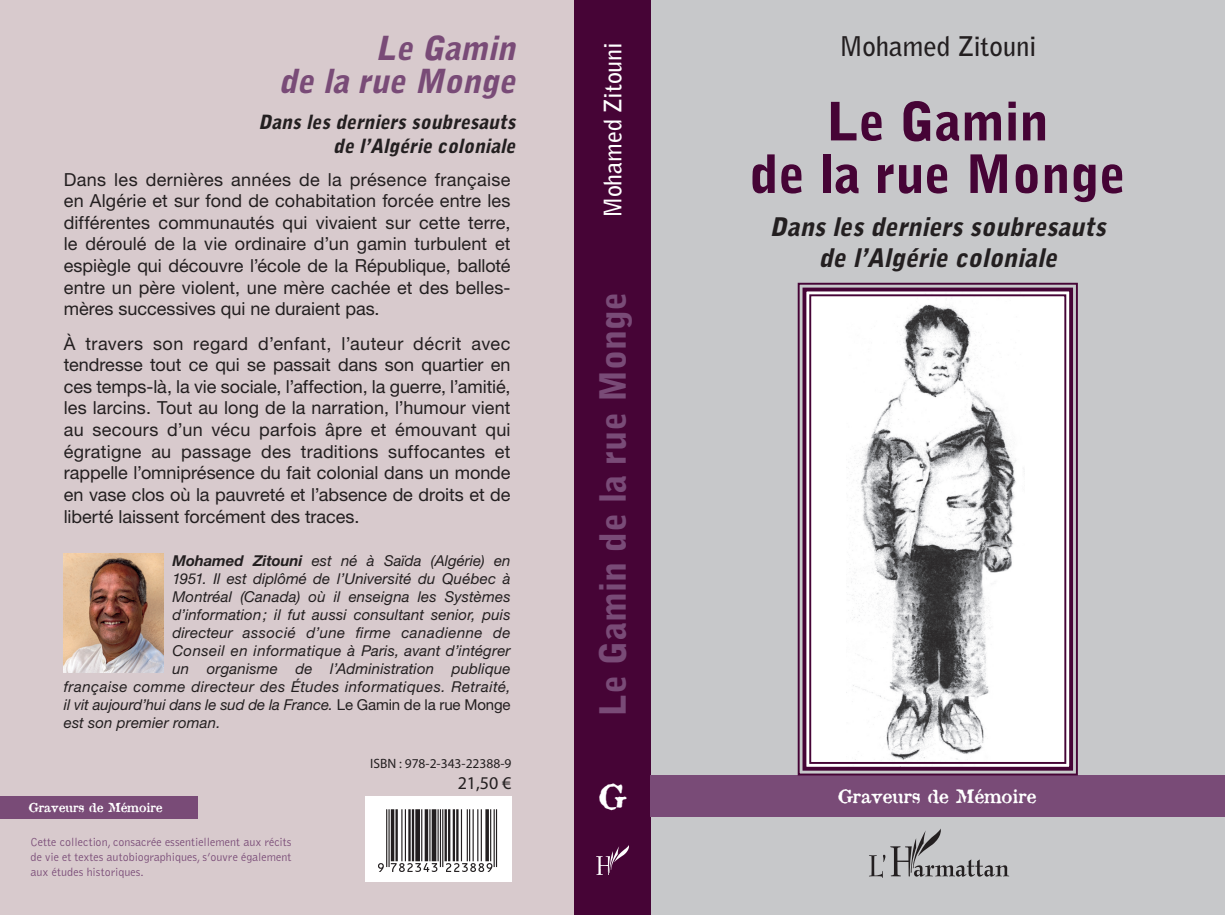
<style>
.page{position:relative;width:1225px;height:915px;background:#fff}
.page>*{position:absolute;margin:0;border:0;box-sizing:border-box;transform-origin:0 0}
.t1{font:900 52.5px/52.5px "Bell Gothic Std";color:#460436;text-align:center}
.t2{font:900 36px "Bell Gothic Std";letter-spacing:.005em;color:#794b77}
.t3{font:italic 900 33px/33px "Bell Gothic Std";color:#794b77;text-align:right}
.t4{font:33px "Attic";color:#fff}
.t5{font:700 27px "Bell Gothic Std";letter-spacing:-.01em;color:#231f20}
.t6{font:italic 900 25.5px/30.6px "Bell Gothic Std";color:#231f20;text-align:center}
.t7{font:700 24px "Bell Gothic Std";letter-spacing:-.005em;color:#fff}
.t8{font:italic 900 19.5px/23.4px "Bell Gothic Std";color:#231f20;text-align:right}
.t9{font:18px/21.6px "Helvetica Neue LT Std";color:#231f20;text-align:justify}
.t10{font:18px "Attic";color:#fff}
.t11{font:18px "Myriad Pro";color:#231f20}
.t12{font:italic 15px "Helvetica Neue LT Std";letter-spacing:.01em;color:#231f20}
.t13{font:italic 15px "Helvetica Neue LT Std";letter-spacing:.03em;color:#231f20}
.t14{font:13.5px "Myriad Pro";color:#231f20}
.t15{font:12.15px "Attic";color:#fff}
.t16{font:300 12px/15px "Bell Gothic Std";color:#794b77;text-align:justify}
.s1{font-weight:700}
.s2{font-style:normal}
</style>
<div class="page">
<div style="left:649px;top:0;width:575px;height:914px;background:#c7c8ca"></div>
<div style="left:0;top:0;width:574px;height:914px;background:#d8cacd"></div>
<div style="left:365px;top:796px;width:146px;height:85px;background:#fff"></div>
<div style="left:574px;top:0;width:76px;height:914px;background:#460436"></div>
<div style="left:0;top:795px;width:198px;height:23px;background:#794b77"></div>
<img style="left:597px;top:846px;width:31px;height:28px">
<div style="left:650px;top:775px;width:574px;height:41px;background:#794b77"></div>
<svg style="left:869px;top:828px;width:140px;height:49px"></svg>
<svg style="left:797px;top:282px;width:281px;height:494px;background:#d8d6d9"></svg>
<div style="left:802px;top:287px;width:270px;height:483px;border:4px solid #460436"></div>
<div style="left:809px;top:294px;width:257px;height:469px;border:2px solid #460436"></div>
<svg style="left:378px;top:809px;width:119px;height:62px"></svg>
<img style="left:64px;top:553px;width:100px;height:119px">
<h3 class="t3" style="left:279px;top:32px;width:246px">Le Gamin<br>de la rue Monge</h3>
<p class="t8" style="left:258px;top:111px;width:263px">Danslesdernierssoubresauts de l’Algérie coloniale</p>
<p class="t9" style="left:64px;top:168px;width:448px">Dans les dernières années de la présence française en Algérie et sur fond de cohabitation forcée entre les différentes communautés qui vivaient sur cette terre, le déroulé de la vie ordinaire d’un gamin turbulent et espiègle qui découvre l’école de la République, balloté entre un père violent, une mère cachée et des belles&shy;mères successives qui ne duraient pas.</p>
<p class="t9" style="left:64px;top:332px;width:448px">À travers son regard d’enfant, l’auteur décrit avec tendresse tout ce qui se passait dans son quartier en ces temps-là, la vie sociale, l’affection, la guerre, l’amitié, les larcins. Tout au long de la narration, l’humour vient au secours d’un vécu parfois âpre et émouvant qui égratigne au passage des traditions suffocantes et rappelle l’omniprésence du fait colonial dans un monde en vase clos où la pauvreté et l’absence de droits et de liberté laissent forcément des traces.</p>
<p class="t12" style="left:172px;top:551px;width:339px"><span class="s1">Mohamed Zitouni</span> est né à Saïda (Algérie) en</p>
<p class="t12" style="left:172px;top:569px;width:339px">1951. Il est diplômé de l’Université du Québec à</p>
<p class="t12" style="left:172px;top:587px;width:339px">Montréal (Canada) où il enseigna les Systèmes</p>
<p class="t12" style="left:172px;top:605px;width:339px">d’information ; il fut aussi consultant senior, puis</p>
<p class="t13" style="left:172px;top:623px;width:339px">directeur associé d’une firme canadienne de</p>
<p class="t12" style="left:172px;top:641px;width:339px">Conseil en informatique à Paris, avant d’intégrer</p>
<p class="t12" style="left:172px;top:659px;width:339px">un organisme de l’Administration publique</p>
<p class="t13" style="left:64px;top:677px;width:448px">française comme directeur des Études informatiques. Retraité,</p>
<p class="t12" style="left:64px;top:695px;width:448px">il vit aujourd’hui dans le sud de la France. <span class="s2">Le Gamin de la rue Monge</span></p>
<p class="t12" style="left:64px;top:713px;width:158px">est son premier roman.</p>
<p class="t15" style="left:29px;top:798px;width:135px">Graveurs de Mémoire</p>
<p class="t16" style="left:31px;top:834px;width:262px">Cette collection, consacrée essentiellement aux récits de vie et textes autobiographiques, s’ouvre également aux études historiques.</p>
<p class="t14" style="left:370px;top:755px;width:143px">ISBN : 978-2-343-22388-9</p>
<p class="t11" style="left:457px;top:773px;width:55px">21,50 €</p>
<h3 class="t7" style="left:598px;top:218px;width:177px;rotate:-90deg">Mohamed Zitouni</h3>
<h2 class="t2" style="left:592px;top:715px;width:425px;rotate:-90deg">Le Gamin de la rue Monge</h2>
<h3 class="t5" style="left:838px;top:30px;width:199px">Mohamed Zitouni</h3>
<h1 class="t1" style="left:749px;top:96px;width:377px">Le Gamin<br>de la rue Monge</h1>
<h3 class="t6" style="left:769px;top:212px;width:344px">Danslesdernierssoubresauts de l’Algérie coloniale</h3>
<h3 class="t4" style="left:598px;top:771px;width:29px">G</h3>
<p class="t10" style="left:837px;top:783px;width:200px">Graveurs de Mémoire</p>
</div>
